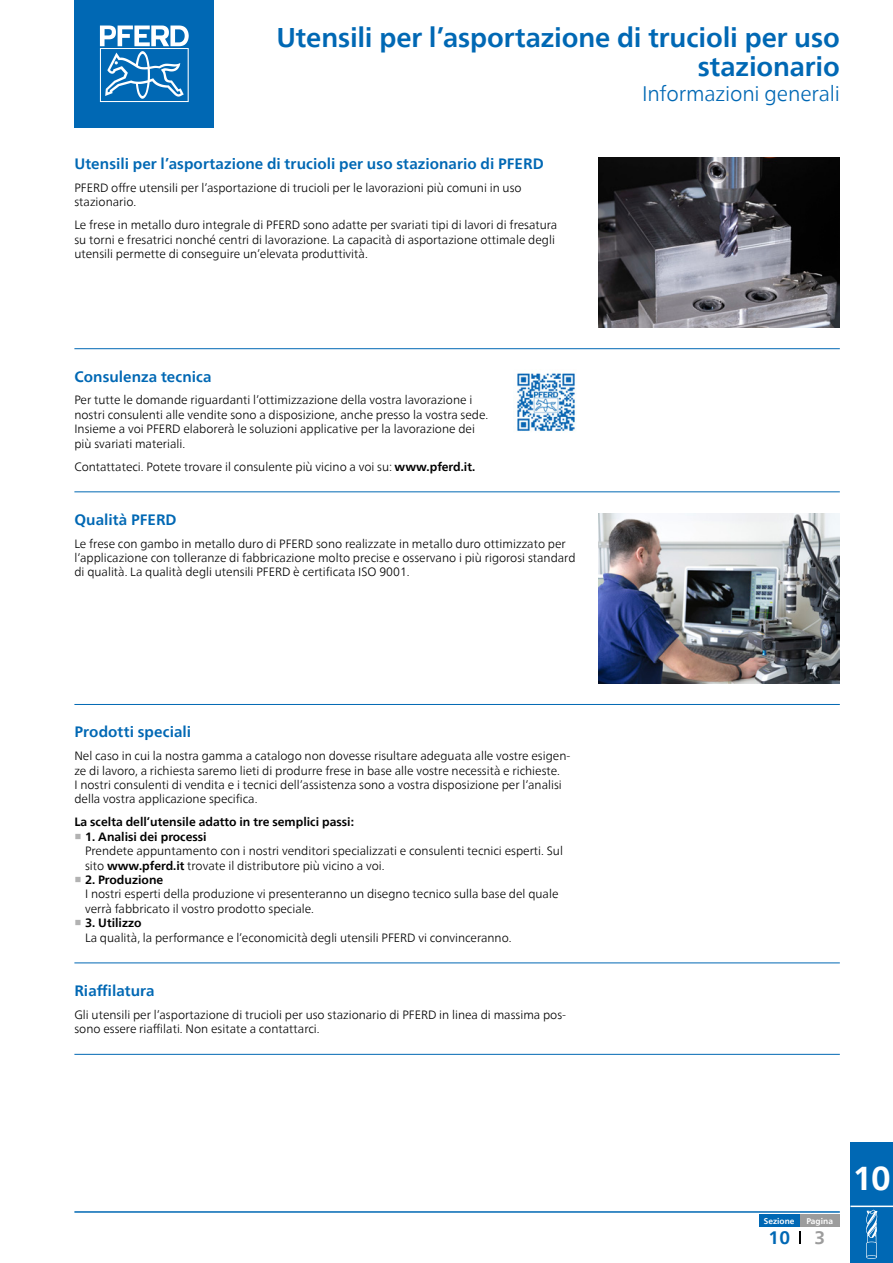
<style>
.page{position:relative;width:893px;height:1263px;background:#fff}
.page>*{position:absolute;margin:0;border:0;box-sizing:border-box;transform-origin:0 0}
.t1{font:700 33px "Neue Frutiger World";color:#fff}
.Headline{font:700 27px/28.5px "Neue Frutiger World";letter-spacing:-.005em;color:#0068b4;text-align:right}
.Subheadline{font:300 21px "Neue Frutiger World";letter-spacing:-.01em;color:#0068b4}
.t2{font:700 18px "Neue Frutiger World";color:#0068b4}
.t3{font:700 18px "Neue Frutiger World";color:#9c9c9c}
.Ueberschrift_Red{font:700 15px "Neue Frutiger World";letter-spacing:.005em;color:#0068b4}
.Ueberschrift_Red_2sp{font:700 15px "Neue Frutiger World";letter-spacing:.005em;color:#0068b4}
.FT_Spaltenspanne{font:300 12px/14.4px "Neue Frutiger World";color:#000}
.FT{font:300 12px/14.4px "Neue Frutiger World";color:#000}
.Ueberschrift{font:700 12px "Neue Frutiger World";color:#000}
.t4{font:700 8.25px "Neue Frutiger World";color:#fff}
.s1{font-weight:700}
.s2{font-family:"Arial Unicode MS";font-weight:700;color:#b2b2b2}
</style>
<div class="page">
<hr style="left:74px;top:1211px;width:766px;height:2px;background:#0068b4">
<div style="left:74px;top:0;width:140px;height:128px;background:#0068b4"></div>
<svg style="left:100px;top:26px;width:89px;height:76px"></svg>
<svg style="left:799px;top:1231px;width:1px;height:12px"></svg>
<div style="left:799px;top:1214px;width:41px;height:13px;background:#9c9c9c"></div>
<div style="left:759px;top:1214px;width:40px;height:13px;background:#0068b4"></div>
<div style="left:850px;top:1142px;width:43px;height:121px;background:#0068b4"></div>
<hr style="left:850px;top:1205px;width:43px;height:2px;background:#fff">
<svg style="left:866px;top:1210px;width:11px;height:49px"></svg>
<img style="left:599px;top:157px;width:241px;height:170px">
<hr style="left:74px;top:348px;width:766px;height:1px;background:#0068b4">
<img style="left:517px;top:373px;width:58px;height:58px">
<hr style="left:74px;top:491px;width:766px;height:1px;background:#0068b4">
<img style="left:599px;top:513px;width:241px;height:170px">
<hr style="left:74px;top:704px;width:766px;height:1px;background:#0068b4">
<hr style="left:74px;top:962px;width:766px;height:1px;background:#0068b4">
<hr style="left:74px;top:1054px;width:766px;height:1px;background:#0068b4">
<p class="Headline" style="left:276px;top:23px;width:565px">Utensili per l’asportazione di trucioli per uso stazionario</p>
<p class="Subheadline" style="left:642px;top:77px;width:199px">Informazioni generali</p>
<p class="Ueberschrift_Red" style="left:74px;top:150px;width:471px">Utensili per l’asportazione di trucioli per uso stazionario di PFERD</p>
<p class="FT_Spaltenspanne" style="left:74px;top:180px;width:449px">PFERD offre utensili per l’asportazione di trucioli per le lavorazioni più comuni in uso stazionario.</p>
<p class="FT_Spaltenspanne" style="left:74px;top:218px;width:484px">Le frese in metallo duro integrale di PFERD sono adatte per svariati tipi di lavori di fresatura su torni e fresatrici nonché centri di lavorazione. La capacità di asportazione ottimale degli utensili permette di conseguire un’elevata produttività.</p>
<p class="Ueberschrift_Red" style="left:74px;top:363px;width:139px">Consulenza tecnica</p>
<p class="FT_Spaltenspanne" style="left:74px;top:393px;width:415px">Per tutte le domande riguardanti l’ottimizzazione della vostra lavorazione i nostri consulenti alle vendite sono a disposizione, anche presso la vostra sede.<br>Insieme a voi PFERD elaborerà le soluzioni applicative per la lavorazione dei più svariati materiali.</p>
<p class="FT_Spaltenspanne" style="left:74px;top:459px;width:402px">Contattateci. Potete trovare il consulente più vicino a voi su: <span class="s1">www.pferd.it.</span></p>
<p class="Ueberschrift_Red" style="left:74px;top:506px;width:104px">Qualità PFERD</p>
<p class="FT_Spaltenspanne" style="left:74px;top:536px;width:503px">Le frese con gambo in metallo duro di PFERD sono realizzate in metallo duro ottimizzato per l’applicazione con tolleranze di fabbricazione molto precise e osservano i più rigorosi standard di qualità. La qualità degli utensili PFERD è certificata ISO 9001.</p>
<p class="Ueberschrift_Red_2sp" style="left:74px;top:719px;width:118px">Prodotti speciali</p>
<p class="FT" style="left:74px;top:749px;width:497px">Nel caso in cui la nostra gamma a catalogo non dovesse risultare adeguata alle vostre esigen&shy;ze di lavoro, a richiesta saremo lieti di produrre frese in base alle vostre necessità e richieste.<br>I nostri consulenti di vendita e i tecnici dell’assistenza sono a vostra disposizione per l’analisi della vostra applicazione specifica.</p>
<p class="Ueberschrift" style="left:74px;top:811px;width:281px">La scelta dell’utensile adatto in tre semplici passi:</p>
<p class="FT" style="left:85px;top:829px;width:479px;text-indent:-11px"><span class="s2">■</span> <span class="s1">1. Analisi dei processi<br></span>Prendete appuntamento con i nostri venditori specializzati e consulenti tecnici esperti. Sul sito <span class="s1">www.pferd.it</span> trovate il distributore più vicino a voi.</p>
<p class="FT" style="left:85px;top:873px;width:475px;text-indent:-11px"><span class="s2">■</span> <span class="s1">2. Produzione<br></span>I nostri esperti della produzione vi presenteranno un disegno tecnico sulla base del quale verrà fabbricato il vostro prodotto speciale.</p>
<p class="FT" style="left:85px;top:916px;width:428px;text-indent:-11px"><span class="s2">■</span> <span class="s1">3. Utilizzo<br></span>La qualità, la performance e l’economicità degli utensili PFERD vi convinceranno.</p>
<p class="Ueberschrift_Red" style="left:74px;top:977px;width:82px">Riaffilatura</p>
<p class="FT_Spaltenspanne" style="left:74px;top:1007px;width:493px">Gli utensili per l’asportazione di trucioli per uso stazionario di PFERD in linea di massima pos&shy;sono essere riaffilati. Non esitate a contattarci.</p>
<p class="t4" style="left:764px;top:1213px;width:32px">Sezione</p>
<p class="t4" style="left:806px;top:1213px;width:28px">Pagina</p>
<h3 class="t2" style="left:769px;top:1221px;width:23px">10</h3>
<h3 class="t3" style="left:814px;top:1221px;width:12px">3</h3>
<h1 class="t1" style="left:853px;top:1149px;width:39px">10</h1>
</div>
